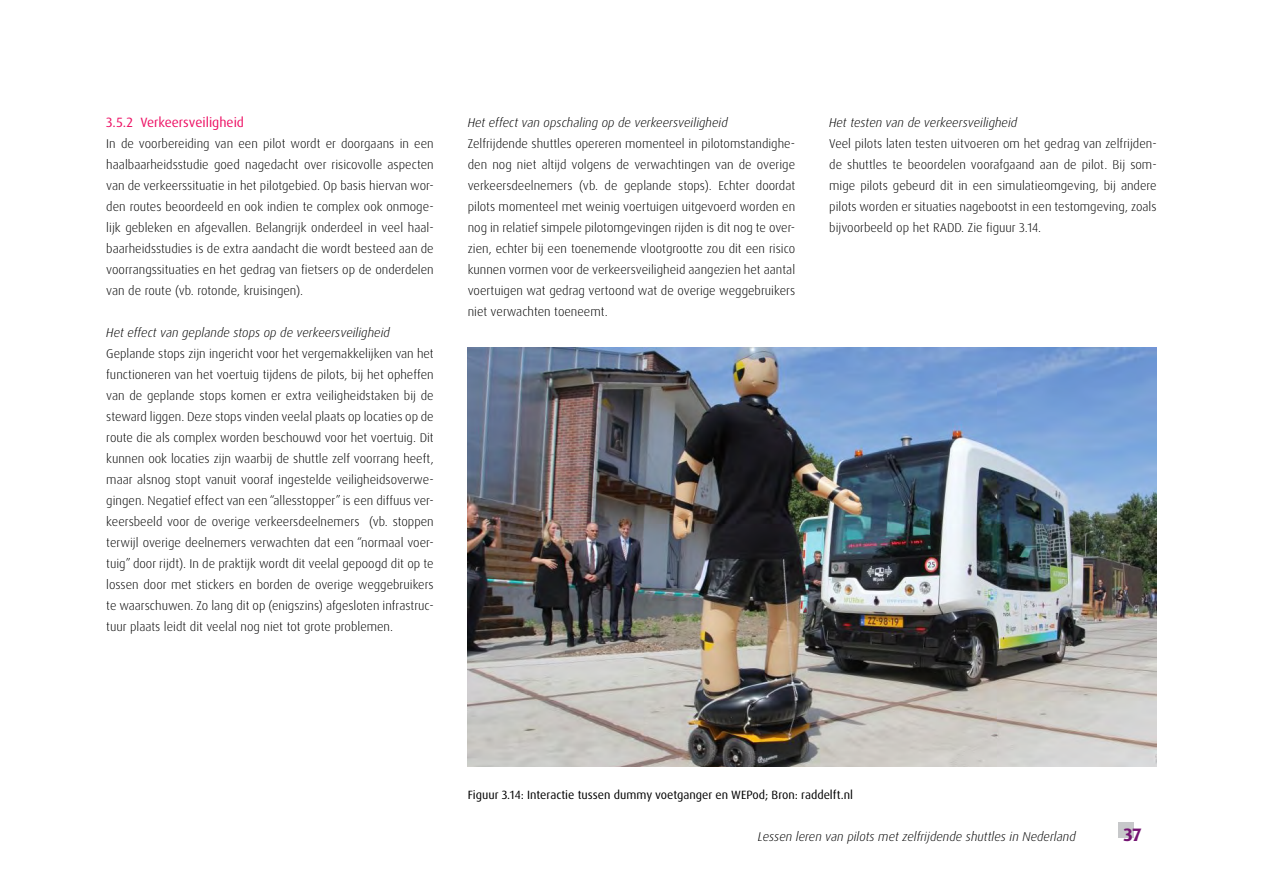
<style>
.page{position:relative;width:1263px;height:893px;background:#fff}
.page>*{position:absolute;margin:0;border:0;box-sizing:border-box;transform-origin:0 0}
.t1{font:700 18px "Dax OT";color:#741472}
.t2{font:13.5px "Dax OT";color:#ed1164}
.t3{font:300 12.75px/21px "Dax OT";color:#000;text-align:justify}
.t4{font:italic 300 12.75px "Dax OT";color:#000}
.t5{font:12px "Dax OT";color:#000}
</style>
<div class="page">
<div style="left:1119px;top:822px;width:15px;height:16px;background:#c7c8ca"></div>
<img style="left:468px;top:348px;width:689px;height:419px">
<p class="t2" style="left:106px;top:114px;width:139px">3.5.2 Verkeersveiligheid</p>
<p class="t3" style="left:106px;top:134px;width:329px">In de voorbereiding van een pilot wordt er doorgaans in een haalbaarheidsstudie goed nagedacht over risicovolle aspecten van de verkeerssituatie in het pilotgebied. Op basis hiervan wor&shy;den routes beoordeeld en ook indien te complex ook onmoge&shy;lijk gebleken en afgevallen. Belangrijk onderdeel in veel haal&shy;baarheidsstudies is de extra aandacht die wordt besteed aan de voorrangssituaties en het gedrag van fietsers op de onderdelen van de route (vb. rotonde, kruisingen).</p>
<p class="t4" style="left:106px;top:325px;width:285px">Het effect van geplande stops op de verkeersveiligheid</p>
<p class="t3" style="left:106px;top:344px;width:329px">Geplande stops zijn ingericht voor het vergemakkelijken van het functioneren van het voertuig tijdens de pilots, bij het opheffen van de geplande stops komen er extra veiligheidstaken bij de steward liggen. Deze stops vinden veelal plaats op locaties op de route die als complex worden beschouwd voor het voertuig. Dit kunnen ook locaties zijn waarbij de shuttle zelf voorrang heeft, maar alsnog stopt vanuit vooraf ingestelde veiligheidsoverwe&shy;gingen. Negatief effect van een “allesstopper” is een diffuus ver&shy;keersbeeld voor de overige verkeersdeelnemers (vb. stoppen terwijl overige deelnemers verwachten dat een “normaal voer&shy;tuig” door rijdt). In de praktijk wordt dit veelal gepoogd dit op te lossen door met stickers en borden de overige weggebruikers te waarschuwen. Zo lang dit op (enigszins) afgesloten infrastruc&shy;tuur plaats leidt dit veelal nog niet tot grote problemen.</p>
<p class="t4" style="left:468px;top:115px;width:262px">Het effect van opschaling op de verkeersveiligheid</p>
<p class="t3" style="left:468px;top:133px;width:329px">Zelfrijdende shuttles opereren momenteel in pilotomstandighe&shy;den nog niet altijd volgens de verwachtingen van de overige verkeersdeelnemers (vb. de geplande stops). Echter doordat pilots momenteel met weinig voertuigen uitgevoerd worden en nog in relatief simpele pilotomgevingen rijden is dit nog te over&shy;zien, echter bij een toenemende vlootgrootte zou dit een risico kunnen vormen voor de verkeersveiligheid aangezien het aantal voertuigen wat gedrag vertoond wat de overige weggebruikers niet verwachten toeneemt.</p>
<p class="t4" style="left:829px;top:115px;width:190px">Het testen van de verkeersveiligheid</p>
<p class="t3" style="left:829px;top:133px;width:329px">Veel pilots laten testen uitvoeren om het gedrag van zelfrijden&shy;de shuttles te beoordelen voorafgaand aan de pilot. Bij som&shy;mige pilots gebeurd dit in een simulatieomgeving, bij andere pilots worden er situaties nagebootst in een testomgeving, zoals bijvoorbeeld op het RADD. Zie figuur 3.14.</p>
<p class="t5" style="left:468px;top:788px;width:387px">Figuur 3.14: Interactie tussen dummy voetganger en WEPod; Bron: raddelft.nl</p>
<p class="t4" style="left:758px;top:829px;width:320px">Lessen leren van pilots met zelfrijdende shuttles in Nederland</p>
<h1 class="t1" style="left:1123px;top:824px;width:20px">37</h1>
</div>
